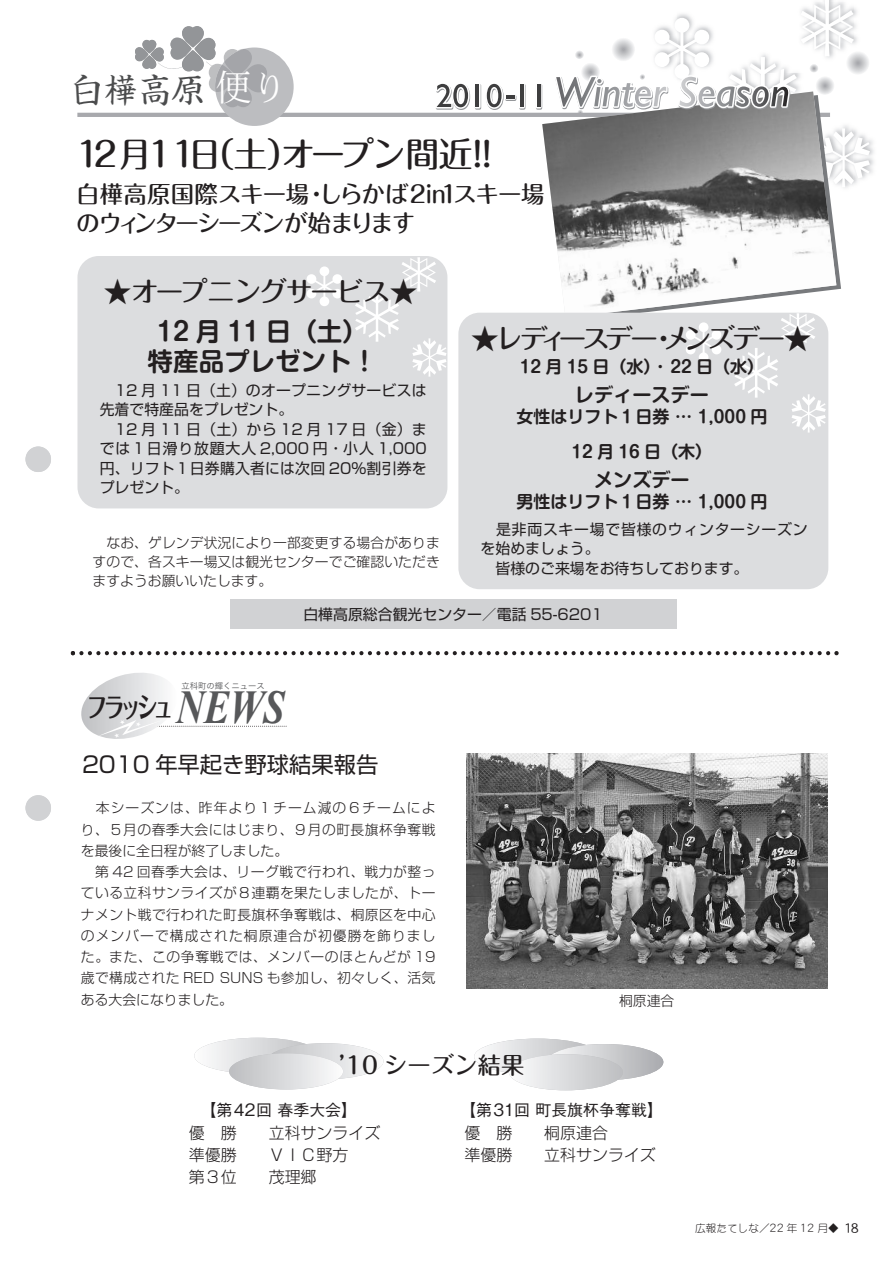
<style>
.page{position:relative;width:893px;height:1263px;background:#fff}
.page>*{position:absolute;margin:0;border:0;box-sizing:border-box;transform-origin:0 0}
.t1{font:italic 700 47.7px "Times New Roman";color:#57585a;scale:.8 1}
.t2{font:500 34.05px "Maru Fo Pro";letter-spacing:-.09em;color:#231f20}
.t3{font:34.05px "Shinsei Kai Pro CBSK1";color:#4b4c4d}
.t4{font:28.05px "Folk Pro Bold 90 pv RKSJ H";color:#231f20;scale:.75 1}
.t5{font:500 27.6px "Maru Fo Pro";letter-spacing:-.15em;color:#231f20}
.t6{font:500 27.6px "Maru Fo Pro";letter-spacing:-.08em;color:#231f20}
.t7{font:700 25.5px/29.7px "Shin M Go Pro De";color:#231f20;text-align:center}
.t8{font:500 23.55px/28.5px "Maru Fo Pro";letter-spacing:-.06em;color:#231f20}
.t9{font:500 23.4px "Maru Fo Pro";color:#231f20}
.t10{font:22.35px "Shin Go Pro";color:#231f20}
.t11{font:700 19.2px "Shin M Go Pro De";color:#231f20}
.t12{font:700 16.95px/35.1px "Shin M Go Pro De";color:#231f20;text-align:center}
.t13{font:300 15.9px "Shin Go Pro";color:#231f20}
.t14{font:500 15.9px/22.8px "Gothic BBB Pro";color:#231f20}
.t15{font:14.85px "Shin Go Pro";color:#231f20}
.t16{font:14.85px "Shin Go Pro";letter-spacing:.055em;color:#231f20}
.t17{font:14.85px "Shin Go Pro";letter-spacing:.05em;color:#231f20}
.t18{font:300 13.8px/19.2px "Shin Go Pro";letter-spacing:.03em;color:#231f20;text-align:justify}
.t19{font:300 13.8px "Shin Go Pro";color:#231f20}
.t20{font:300 13.8px "Shin Go Pro";letter-spacing:.07em;color:#231f20}
.t21{font:300 13.8px "Shin Go Pro";letter-spacing:.075em;color:#231f20}
.t22{font:10.65px "DF Maru Gothic Std W3";color:#231f20}
.t23{font:8.25px "Hira Kaku Pro W3 90 pv RKSJ H";color:#57585a}
.s1{font-family:"DF Mincho P Std W3";font-size:36.15px;color:#fff}
.s2{font-size:16.95px}
.s3{font-family:"Shin Go Pro";font-weight:300}
.s4{font-size:12.75px}
.s5{font-family:"DFHS Gothic Std W3";font-size:14.85px}
</style>
<div class="page">
<svg style="left:474px;top:1038px;width:127px;height:37px"></svg>
<div style="left:546px;top:1044px;width:117px;height:36px;background:linear-gradient(to right,#f7f8f8,#abacaf);border-radius:50%"></div>
<div style="left:509px;top:1054px;width:114px;height:36px;background:linear-gradient(to right,#fcfcfd,#bdbec1);border-radius:50%"></div>
<svg style="left:194px;top:1038px;width:127px;height:36px"></svg>
<div style="left:267px;top:1043px;width:116px;height:36px;background:linear-gradient(to right,#bcbdc0,#fafbfb);border-radius:50%"></div>
<div style="left:229px;top:1053px;width:114px;height:36px;background:linear-gradient(to right,#bcbec0,#fafafb);border-radius:50%"></div>
<div style="left:26px;top:446px;width:25px;height:26px;background:#d1d2d4;border-radius:50%"></div>
<div style="left:26px;top:795px;width:25px;height:26px;background:#d1d2d4;border-radius:50%"></div>
<img style="left:466px;top:753px;width:361px;height:235px">
<svg style="left:71px;top:651px;width:768px;height:4px"></svg>
<hr style="left:77px;top:113px;width:753px;height:4px;background:#a8a9ad">
<div style="left:215px;top:48px;width:79px;height:78px;background:#bcbdc0;border-radius:50%"></div>
<svg style="left:135px;top:26px;width:132px;height:81px"></svg>
<div style="left:77px;top:256px;width:370px;height:252px;background:#dcdddf;border-radius:21px"></div>
<svg style="left:355px;top:257px;width:92px;height:120px"></svg>
<svg style="left:307px;top:266px;width:35px;height:40px"></svg>
<div style="left:230px;top:599px;width:446px;height:30px;background:#d1d2d4"></div>
<img style="left:542px;top:92px;width:294px;height:221px">
<div style="left:475px;top:84px;width:6px;height:26px;border:3px solid #95979a"></div>
<div style="left:505px;top:95px;width:11px;height:6px;border:3px solid #95979a"></div>
<div style="left:519px;top:84px;width:6px;height:26px;border:3px solid #95979a"></div>
<div style="left:536px;top:84px;width:6px;height:26px;border:3px solid #95979a"></div>
<div style="left:474px;top:83px;width:7px;height:26px;border:3px solid #fff"></div>
<div style="left:505px;top:94px;width:11px;height:6px;border:3px solid #fff"></div>
<div style="left:519px;top:83px;width:6px;height:26px;border:3px solid #fff"></div>
<div style="left:535px;top:83px;width:7px;height:26px;border:3px solid #fff"></div>
<svg style="left:436px;top:83px;width:35px;height:27px"></svg>
<hr style="left:476px;top:84px;width:3px;height:23px;background:#3e3e3f">
<svg style="left:486px;top:83px;width:29px;height:27px"></svg>
<hr style="left:520px;top:84px;width:3px;height:23px;background:#3e3e3f">
<hr style="left:537px;top:84px;width:3px;height:23px;background:#3e3e3f">
<svg style="left:552px;top:0;width:318px;height:187px"></svg>
<div style="left:458px;top:313px;width:370px;height:276px;background:#dcdddf;border-radius:21px"></div>
<svg style="left:734px;top:313px;width:92px;height:120px"></svg>
<svg style="left:686px;top:322px;width:35px;height:40px"></svg>
<svg style="left:81px;top:673px;width:205px;height:66px"></svg>
<p class="t3" style="left:70px;top:64px;width:220px">白樺高原<span class="s1">便り</span></p>
<p class="t2" style="left:76px;top:127px;width:417px">12月11日（土）オープン間近!!</p>
<p class="t8" style="left:76px;top:177px;width:470px">白樺高原国際スキー場・しらかば２ｉｎ１スキー場のウィンターシーズンが始まります</p>
<p class="t6" style="left:104px;top:270px;width:315px">★オープニングサービス★</p>
<p class="t7" style="left:148px;top:314px;width:231px">12 月 11 日（土）特産品プレゼント！</p>
<p class="t15" style="left:115px;top:378px;width:313px">12 月 11 日（土）のオープニングサービスは</p>
<p class="t15" style="left:100px;top:397px;width:195px">先着で特産品をプレゼント。</p>
<p class="t15" style="left:115px;top:417px;width:313px">12 月 11 日（土）から 12 月 17 日（金）ま</p>
<p class="t16" style="left:100px;top:436px;width:328px">では１日滑り放題大人 2,000 円・小人 1,000</p>
<p class="t15" style="left:100px;top:456px;width:328px">円、リフト１日券購入者には次回 20％割引券を</p>
<p class="t15" style="left:100px;top:475px;width:91px">プレゼント。</p>
<p class="t18" style="left:93px;top:531px;width:349px;text-indent:14px">なお、ゲレンデ状況により一部変更する場合がありますので、各スキー場又は観光センターでご確認いただきますようお願いいたします。</p>
<p class="t5" style="left:471px;top:317px;width:342px">★レディースデー・メンズデー★</p>
<p class="t12" style="left:520px;top:347px;width:246px">12 月 15 日（水）･ 22 日（水）</p>
<p class="t11" style="left:575px;top:379px;width:135px">レディースデー</p>
<p class="t12" style="left:516px;top:397px;width:252px">女性はリフト１日券 … 1,000 円<br>12 月 16 日（木）</p>
<p class="t11" style="left:594px;top:464px;width:97px">メンズデー</p>
<p class="t12" style="left:516px;top:482px;width:252px">男性はリフト１日券 … 1,000 円</p>
<p class="t17" style="left:496px;top:517px;width:313px">是非両スキー場で皆様のウィンターシーズン</p>
<p class="t15" style="left:481px;top:537px;width:121px">を始めましょう。</p>
<p class="t15" style="left:495px;top:556px;width:254px">皆様のご来場をお待ちしております。</p>
<p class="t15" style="left:303px;top:602px;width:301px">白樺高原総合観光センター／電話 55-6201</p>
<p class="t23" style="left:182px;top:678px;width:84px">立科町の輝くニュース</p>
<p class="t1" style="left:177px;top:674px;width:137px">NEWS</p>
<p class="t4" style="left:87px;top:683px;width:75px">フラッ</p>
<p class="t4" style="left:137px;top:683px;width:51px">シュ</p>
<p class="t10" style="left:82px;top:746px;width:298px">2010 年早起き野球結果報告</p>
<p class="t21" style="left:96px;top:797px;width:341px">本シーズンは、昨年より１チーム減の６チームによ</p>
<p class="t18" style="left:81px;top:818px;width:356px">り、５月の春季大会にはじまり、９月の町長旗杯争奪戦</p>
<p class="t19" style="left:81px;top:839px;width:209px">を最後に全日程が終了しました。</p>
<p class="t18" style="left:95px;top:861px;width:342px">第 42 回春季大会は、リーグ戦で行われ、戦力が整っ</p>
<p class="t18" style="left:81px;top:882px;width:356px">ている立科サンライズが８連覇を果たしましたが、トー</p>
<p class="t18" style="left:81px;top:903px;width:356px">ナメント戦で行われた町長旗杯争奪戦は、桐原区を中心</p>
<p class="t20" style="left:81px;top:924px;width:356px">のメンバーで構成された桐原連合が初優勝を飾りまし</p>
<p class="t18" style="left:81px;top:946px;width:356px">た。また、この争奪戦では、メンバーのほとんどが 19</p>
<p class="t18" style="left:81px;top:967px;width:356px">歳で構成された RED SUNS も参加し、初々しく、活気</p>
<p class="t19" style="left:81px;top:988px;width:154px">ある大会になりました。</p>
<p class="t9" style="left:339px;top:1047px;width:186px">’10 シーズン結果</p>
<p class="t18" style="left:619px;top:989px;width:57px">桐原連合</p>
<p class="t14" style="left:189px;top:1096px;width:170px;text-indent:11px">【第<span class="s2">42</span>回春季大会】<span class="s3">優 勝</span></p>
<p class="t13" style="left:269px;top:1120px;width:113px">立科サンライズ</p>
<p class="t14" style="left:460px;top:1096px;width:204px">【第<span class="s2">31</span>回町長旗杯争奪戦】<span class="s3">優 勝</span></p>
<p class="t13" style="left:544px;top:1120px;width:65px">桐原連合</p>
<p class="t13" style="left:189px;top:1142px;width:49px">準優勝</p>
<p class="t13" style="left:269px;top:1142px;width:81px">ＶＩＣ野方</p>
<p class="t13" style="left:189px;top:1164px;width:49px">第３位</p>
<p class="t13" style="left:269px;top:1164px;width:49px">茂理郷</p>
<p class="t13" style="left:464px;top:1142px;width:49px">準優勝</p>
<p class="t13" style="left:544px;top:1142px;width:113px">立科サンライズ</p>
<p class="t22" style="left:695px;top:1222px;width:165px">広報たてしな／<span class="s4">22</span> 年 <span class="s4">12</span> 月◆ <span class="s5">18</span></p>
</div>
